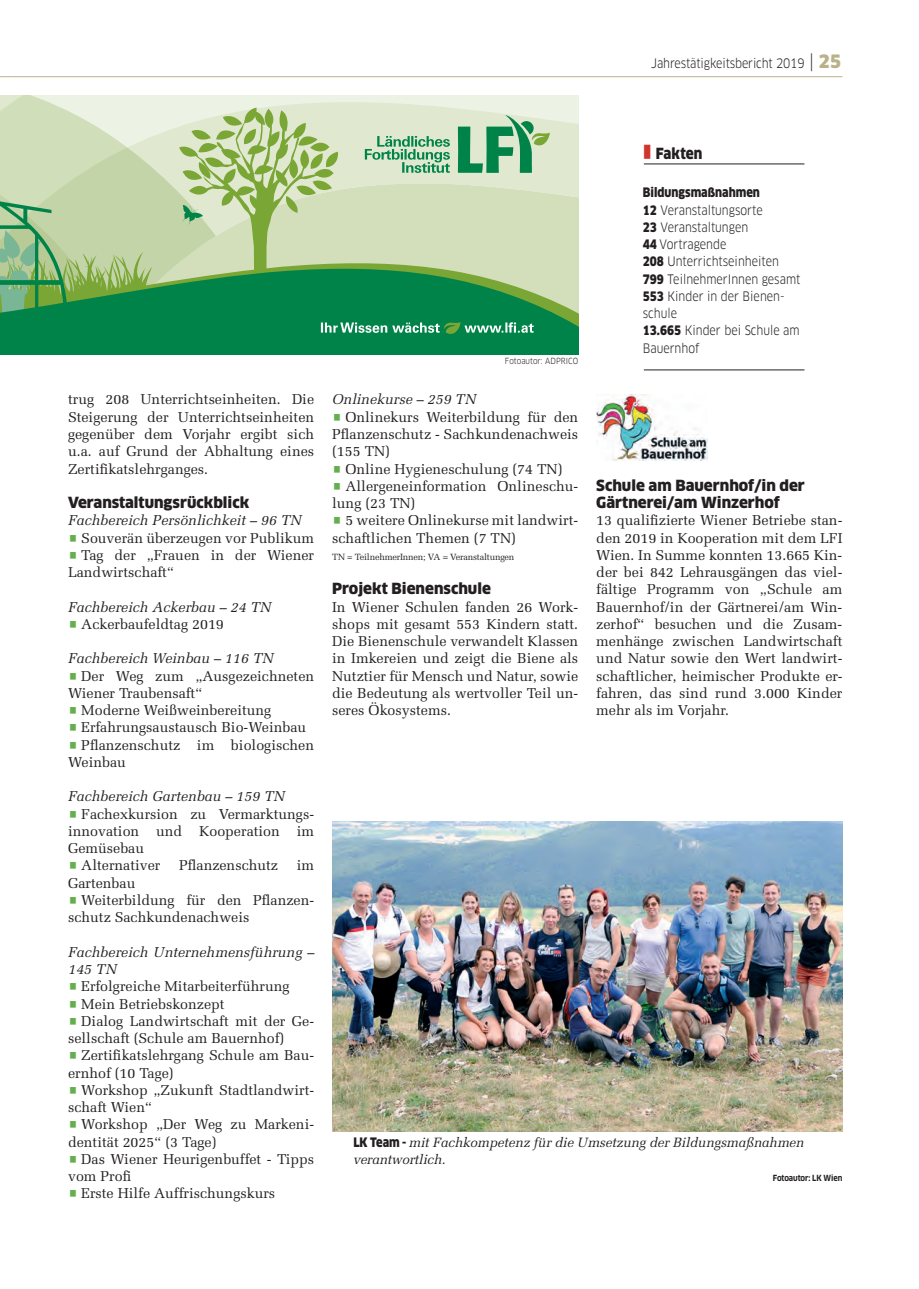
<style>
.page{position:relative;width:919px;height:1289px;background:#fff}
.page>*{position:absolute;margin:0;border:0;box-sizing:border-box;transform-origin:0 0}
.t1{font:900 15px/17.2px "Clan OT";color:#231f20}
.t2{font:900 15px "Clan OT";color:#231f20;scale:.9 1}
.t3{font:14.25px/17.2px "Melior LT Std";color:#231f20;text-align:justify}
.t4{font:italic 14.25px/17.2px "Melior LT Std";color:#231f20}
.t5{font:italic 13.5px/17.2px "Melior LT Std";letter-spacing:-.01em;color:#231f20}
.t6{font:12.75px/17.2px "Clan OT";color:#231f20;scale:.87 1}
.t7{font:9px "Melior LT Std";letter-spacing:-.02em;color:#231f20}
.t8{font:8.25px "Clan OT";letter-spacing:.01em;color:#231f20;scale:.9 1}
.t9{font:700 8.25px "Clan OT";letter-spacing:-.01em;color:#231f20;scale:.9 1}
.s1{font-size:18px}
.s2{font-weight:900;font-size:18px;color:#b9b289}
.s3{color:#fff}
.s4{font-weight:900}
.s5{font-family:"Clan OT";font-weight:900;font-style:normal;font-size:12.75px}
</style>
<div class="page">
<hr style="left:13px;top:76px;width:829px;height:1px;background:#b9b289">
<svg style="left:0;top:76px;width:13px;height:1px"></svg>
<hr style="left:643px;top:164px;width:161px;height:1px;background:#231f20">
<hr style="left:643px;top:369px;width:161px;height:1px;background:#231f20">
<div style="left:0;top:95px;width:578px;height:7px;background:#edf3e4"></div>
<svg style="left:0;top:102px;width:578px;height:71px;background:#e2ead3"></svg>
<svg style="left:152px;top:173px;width:426px;height:89px;background:#d2dfbb"></svg>
<svg style="left:152px;top:262px;width:426px;height:5px"></svg>
<svg style="left:179px;top:107px;width:159px;height:160px;background:#bfd3a0"></svg>
<svg style="left:0;top:130px;width:152px;height:137px;background:#bed3a9"></svg>
<svg style="left:0;top:267px;width:578px;height:87px;background:#249052"></svg>
<svg style="left:321px;top:322px;width:212px;height:12px;background:#51a97d"></svg>
<svg style="left:365px;top:136px;width:85px;height:37px;background:#9bc9a6"></svg>
<svg style="left:458px;top:115px;width:92px;height:58px;background:#84be96"></svg>
<img style="left:332px;top:821px;width:510px;height:310px">
<img style="left:596px;top:394px;width:111px;height:66px">
<p class="t6" style="left:651px;top:54px;width:220px">Jahrestätigkeitsbericht 2019 <span class="s1">|</span> <span class="s2">25</span></p>
<p class="t3" style="left:68px;top:391px;width:247px">trug 208 Unterrichtseinheiten. Die Steigerung der Unterrichtseinheiten gegenüber dem Vorjahr ergibt sich u.a. auf Grund der Abhaltung eines Zertifikatslehrganges.</p>
<p class="t1" style="left:68px;top:494px;width:183px">Veranstaltungsrückblick</p>
<p class="t4" style="left:68px;top:512px;width:235px">Fachbereich Persönlichkeit – 96 TN</p>
<p class="t3" style="left:81px;top:529px;width:234px">Souverän überzeugen vor Publikum</p>
<p class="t3" style="left:81px;top:546px;width:234px">Tag der „Frauen in der Wiener</p>
<p class="t3" style="left:68px;top:563px;width:108px">Landwirtschaft“</p>
<p class="t4" style="left:68px;top:598px;width:204px">Fachbereich Ackerbau – 24 TN</p>
<p class="t3" style="left:81px;top:615px;width:144px">Ackerbaufeldtag 2019</p>
<p class="t4" style="left:68px;top:650px;width:207px">Fachbereich Weinbau – 116 TN</p>
<p class="t3" style="left:81px;top:667px;width:234px">Der Weg zum „Ausgezeichneten</p>
<p class="t3" style="left:68px;top:684px;width:136px">Wiener Traubensaft“</p>
<p class="t3" style="left:81px;top:701px;width:191px">Moderne Weißweinbereitung</p>
<p class="t3" style="left:81px;top:719px;width:226px">Erfahrungsaustausch Bio-Weinbau</p>
<p class="t3" style="left:81px;top:736px;width:234px">Pflanzenschutz im biologischen</p>
<p class="t3" style="left:68px;top:753px;width:59px">Weinbau</p>
<p class="t4" style="left:68px;top:788px;width:218px">Fachbereich Gartenbau – 159 TN</p>
<p class="t3" style="left:81px;top:805px;width:234px">Fachexkursion zu Vermarktungs-</p>
<p class="t3" style="left:68px;top:822px;width:247px">innovation und Kooperation im</p>
<p class="t3" style="left:68px;top:839px;width:77px">Gemüsebau</p>
<p class="t3" style="left:81px;top:857px;width:81px">Alternativer</p>
<p class="t3" style="left:179px;top:857px;width:100px">Pflanzenschutz</p>
<p class="t3" style="left:297px;top:857px;width:19px">im</p>
<p class="t3" style="left:68px;top:874px;width:69px">Gartenbau</p>
<p class="t3" style="left:81px;top:891px;width:234px">Weiterbildung für den Pflanzen-</p>
<p class="t3" style="left:68px;top:908px;width:183px">schutz Sachkundenachweis</p>
<p class="t4" style="left:68px;top:943px;width:247px">Fachbereich Unternehmensführung –<br>145 TN</p>
<p class="t3" style="left:81px;top:977px;width:210px">Erfolgreiche Mitarbeiterführung</p>
<p class="t3" style="left:81px;top:995px;width:145px">Mein Betriebskonzept</p>
<p class="t3" style="left:81px;top:1012px;width:234px">Dialog Landwirtschaft mit der Ge-</p>
<p class="t3" style="left:68px;top:1029px;width:218px">sellschaft (Schule am Bauernhof)</p>
<p class="t3" style="left:81px;top:1046px;width:234px">Zertifikatslehrgang Schule am Bau-</p>
<p class="t3" style="left:68px;top:1064px;width:107px">ernhof (10 Tage)</p>
<p class="t3" style="left:81px;top:1081px;width:234px">Workshop „Zukunft Stadtlandwirt-</p>
<p class="t3" style="left:68px;top:1098px;width:86px">schaft Wien“</p>
<p class="t3" style="left:81px;top:1115px;width:234px">Workshop „Der Weg zu Markeni-</p>
<p class="t3" style="left:68px;top:1133px;width:150px">dentität 2025“ (3 Tage)</p>
<p class="t3" style="left:81px;top:1150px;width:234px">Das Wiener Heurigenbuffet - Tipps</p>
<p class="t3" style="left:68px;top:1167px;width:65px">vom Profi</p>
<p class="t3" style="left:81px;top:1184px;width:195px">Erste Hilfe Auffrischungskurs</p>
<p class="t8" style="left:505px;top:356px;width:83px">Fotoautor: ADPRICO</p>
<p class="t4" style="left:332px;top:391px;width:145px">Onlinekurse – 259 TN</p>
<p class="t3" style="left:332px;top:408px;width:247px;text-indent:13px">Onlinekurs Weiterbildung für den Pflanzenschutz - Sachkundenachweis (155 TN)</p>
<p class="t3" style="left:345px;top:460px;width:218px">Online Hygieneschulung (74 TN)</p>
<p class="t3" style="left:345px;top:477px;width:234px">Allergeneinformation Onlineschu-</p>
<p class="t3" style="left:332px;top:494px;width:85px">lung (23 TN)</p>
<p class="t3" style="left:345px;top:512px;width:234px">5 weitere Onlinekurse mit landwirt-</p>
<p class="t3" style="left:332px;top:529px;width:185px">schaftlichen Themen (7 TN)</p>
<p class="t7" style="left:332px;top:551px;width:184px">TN = TeilnehmerInnen; VA = Veranstaltungen</p>
<p class="t1" style="left:332px;top:580px;width:160px">Projekt Bienenschule</p>
<p class="t3" style="left:332px;top:598px;width:247px">In Wiener Schulen fanden 26 Work&shy;shops mit gesamt 553 Kindern statt.<br>Die Bienenschule verwandelt Klassen in Imkereien und zeigt die Biene als Nutztier für Mensch und Natur, sowie die Bedeutung als wertvoller Teil un&shy;seres Ökosystems.</p>
<p class="t2" style="left:642px;top:145px;width:68px"><span class="s3">○</span> Fakten</p>
<p class="t6" style="left:642px;top:184px;width:183px"><span class="s4">Bildungsmaßnahmen<br>12</span> Veranstaltungsorte<br><span class="s4">23</span> Veranstaltungen<br><span class="s4">44</span> Vortragende<br><span class="s4">208</span> Unterrichtseinheiten<br><span class="s4">799</span> TeilnehmerInnen gesamt<br><span class="s4">553</span> Kinder in der Bienen&shy;schule<br><span class="s4">13.665</span> Kinder bei Schule am<br>Bauernhof</p>
<p class="t1" style="left:596px;top:476px;width:210px">Schule am Bauernhof/in der<br>Gärtnerei/am Winzerhof</p>
<p class="t3" style="left:596px;top:512px;width:247px">13 qualifizierte Wiener Betriebe stan&shy;den 2019 in Kooperation mit dem LFI Wien. In Summe konnten 13.665 Kin&shy;der bei 842 Lehrausgängen das viel&shy;fältige Programm von „Schule am Bauernhof/in der Gärtnerei/am Win&shy;zerhof“ besuchen und die Zusam&shy;menhänge zwischen Landwirtschaft und Natur sowie den Wert landwirt&shy;schaftlicher, heimischer Produkte er&shy;fahren, das sind rund 3.000 Kinder mehr als im Vorjahr.</p>
<p class="t5" style="left:353px;top:1133px;width:452px"><span class="s5">LK Team -</span> mit Fachkompetenz für die Umsetzung der Bildungsmaßnahmen verantwortlich.</p>
<p class="t9" style="left:772px;top:1173px;width:79px">Fotoautor: LK Wien</p>
</div>
